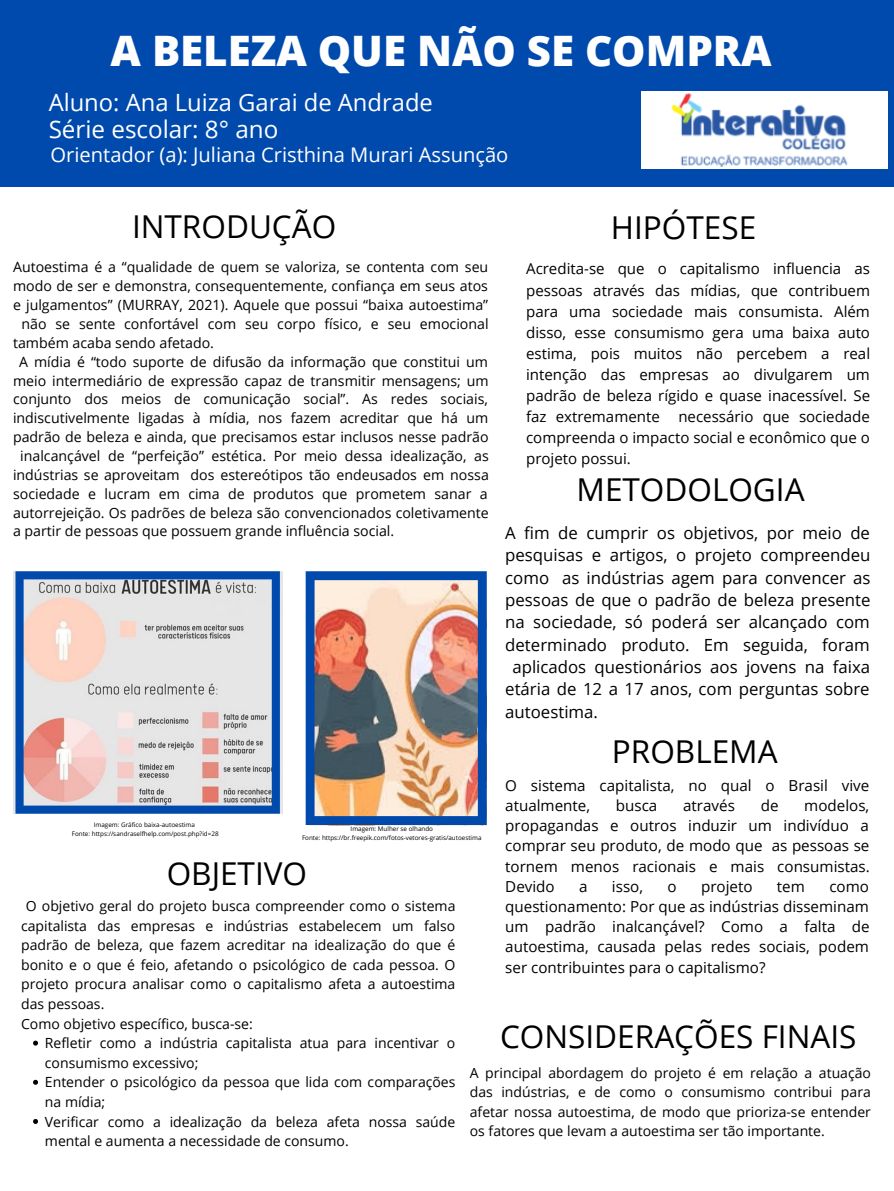
<style>
.page{position:relative;width:894px;height:1191px;background:#fff}
.page>*{position:absolute;margin:0;border:0;box-sizing:border-box;transform-origin:0 0}
.t1{font:800 42px "Open Sans";color:#fff}
.t2{font:31.5px "Open Sans";color:#000}
.t3{font:24.18px "Open Sans";color:#fff}
.t4{font:23.77px "Open Sans";color:#fff}
.t5{font:20.16px "Open Sans";color:#fff}
.t6{font:16.76px "Open Sans";color:#000}
.t7{font:15.15px/20.2px "Open Sans";color:#000;text-align:justify}
.t8{font:15.05px/21px "Open Sans";color:#000;text-align:justify}
.t9{font:14.14px "Open Sans";color:#000}
.t10{font:14.04px/19.6px "Open Sans";color:#000}
.t11{font:14px/19.4px "Open Sans";color:#000;text-align:justify}
.t12{font:6.3px "Open Sans";color:#000}
</style>
<div class="page">
<div style="left:0;top:0;width:893px;height:186px;background:#004aad"></div>
<svg style="left:15px;top:571px;width:265px;height:242px;background:#c5c4cd"></svg>
<img style="left:305px;top:571px;width:181px;height:254px">
<img style="left:641px;top:92px;width:246px;height:76px">
<svg style="left:33px;top:1040px;width:5px;height:5px"></svg>
<svg style="left:33px;top:1079px;width:5px;height:5px"></svg>
<svg style="left:33px;top:1119px;width:5px;height:4px"></svg>
<p class="t1" style="left:110px;top:21px;width:662px">A BELEZA QUE NÃO SE COMPRA</p>
<p class="t4" style="left:49px;top:85px;width:385px">Aluno: Ana Luiza Garai de Andrade</p>
<p class="t3" style="left:49px;top:112px;width:231px">Série escolar: 8° ano</p>
<p class="t5" style="left:50px;top:140px;width:459px">Orientador (a): Juliana Cristhina Murari Assunção</p>
<p class="t2" style="left:610px;top:205px;width:147px">HIPÓTESE</p>
<p class="t8" style="left:526px;top:258px;width:345px">Acredita-se que o capitalismo influencia as pessoas através das mídias, que contribuem para uma sociedade mais consumista. Além disso, esse consumismo gera uma baixa auto estima, pois muitos não percebem a real intenção das empresas ao divulgarem um padrão de beleza rígido e quase inacessível. Se faz extremamente necessário que sociedade compreenda o impacto social e econômico que o projeto possui.</p>
<p class="t2" style="left:132px;top:205px;width:206px">INTRODUÇÃO</p>
<p class="t9" style="left:13px;top:257px;width:476px">Autoestima é a “qualidade de quem se valoriza, se contenta com seu</p>
<p class="t9" style="left:13px;top:276px;width:476px">modo de ser e demonstra, consequentemente, confiança em seus atos</p>
<p class="t9" style="left:13px;top:295px;width:476px">e julgamentos” (MURRAY, 2021). Aquele que possui “baixa autoestima”</p>
<p class="t9" style="left:21px;top:314px;width:468px">não se sente confortável com seu corpo físico, e seu emocional</p>
<p class="t9" style="left:13px;top:333px;width:202px">também acaba sendo afetado.</p>
<p class="t9" style="left:19px;top:351px;width:470px">A mídia é “todo suporte de difusão da informação que constitui um</p>
<p class="t9" style="left:13px;top:370px;width:477px">meio intermediário de expressão capaz de transmitir mensagens; um</p>
<p class="t9" style="left:13px;top:389px;width:476px">conjunto dos meios de comunicação social”. As redes sociais,</p>
<p class="t9" style="left:13px;top:408px;width:476px">indiscutivelmente ligadas à mídia, nos fazem acreditar que há um</p>
<p class="t9" style="left:13px;top:427px;width:477px">padrão de beleza e ainda, que precisamos estar inclusos nesse padrão</p>
<p class="t9" style="left:20px;top:446px;width:470px">inalcançável de “perfeição” estética. Por meio dessa idealização, as</p>
<p class="t9" style="left:13px;top:465px;width:477px">indústrias se aproveitam dos estereótipos tão endeusados em nossa</p>
<p class="t9" style="left:13px;top:483px;width:476px">sociedade e lucram em cima de produtos que prometem sanar a</p>
<p class="t9" style="left:13px;top:502px;width:477px">autorrejeição. Os padrões de beleza são convencionados coletivamente</p>
<p class="t9" style="left:13px;top:521px;width:382px">a partir de pessoas que possuem grande influência social.</p>
<p class="t6" style="left:505px;top:521px;width:366px">A fim de cumprir os objetivos, por meio de</p>
<p class="t6" style="left:505px;top:543px;width:366px">pesquisas e artigos, o projeto compreendeu</p>
<p class="t6" style="left:505px;top:565px;width:366px">como as indústrias agem para convencer as</p>
<p class="t6" style="left:505px;top:588px;width:366px">pessoas de que o padrão de beleza presente</p>
<p class="t6" style="left:505px;top:610px;width:366px">na sociedade, só poderá ser alcançado com</p>
<p class="t6" style="left:505px;top:632px;width:366px">determinado produto. Em seguida, foram</p>
<p class="t6" style="left:512px;top:655px;width:359px">aplicados questionários aos jovens na faixa</p>
<p class="t6" style="left:505px;top:677px;width:366px">etária de 12 a 17 anos, com perguntas sobre</p>
<p class="t6" style="left:505px;top:700px;width:94px">autoestima.</p>
<p class="t2" style="left:576px;top:467px;width:229px">METODOLOGIA</p>
<p class="t2" style="left:611px;top:729px;width:167px">PROBLEMA</p>
<p class="t7" style="left:505px;top:774px;width:365px">O sistema capitalista, no qual o Brasil vive atualmente,</p>
<p class="t7" style="left:615px;top:795px;width:43px">busca</p>
<p class="t7" style="left:682px;top:795px;width:53px">através</p>
<p class="t7" style="left:760px;top:795px;width:19px">de</p>
<p class="t7" style="left:505px;top:795px;width:366px;text-indent:299px">modelos, propagandas e outros induzir um indivíduo a comprar seu produto, de modo que as pessoas se tornem menos racionais e mais consumistas.<br>Devido</p>
<p class="t12" style="left:94px;top:820px;width:102px">Imagem: Gráfico baixa-autoestima</p>
<p class="t12" style="left:72px;top:829px;width:148px">Fonte: https://sandraselfhelp.com/post.php?id=28</p>
<p class="t12" style="left:350px;top:824px;width:84px">Imagem: Mulher se olhando</p>
<p class="t12" style="left:302px;top:833px;width:181px">Fonte: https://br.freepik.com/fotos-vetores-gratis/autoestima</p>
<p class="t2" style="left:167px;top:851px;width:142px">OBJETIVO</p>
<p class="t7" style="left:579px;top:875px;width:10px">a</p>
<p class="t7" style="left:611px;top:875px;width:33px">isso,</p>
<p class="t7" style="left:667px;top:875px;width:11px">o</p>
<p class="t7" style="left:700px;top:875px;width:53px">projeto</p>
<p class="t7" style="left:776px;top:875px;width:29px">tem</p>
<p class="t7" style="left:505px;top:875px;width:366px;text-indent:324px">como questionamento: Por que as indústrias disseminam um padrão inalcançável? Como a falta de autoestima, causada pelas redes sociais, podem ser contribuintes para o capitalismo?</p>
<p class="t10" style="left:21px;top:895px;width:435px;text-align:justify;text-indent:5px">O objetivo geral do projeto busca compreender como o sistema capitalista das empresas e indústrias estabelecem um falso padrão de beleza, que fazem acreditar na idealização do que é bonito e o que é feio, afetando o psicológico de cada pessoa. O projeto procura analisar como o capitalismo afeta a autoestima das pessoas.</p>
<p class="t10" style="left:21px;top:1013px;width:233px">Como objetivo específico, busca-se:</p>
<p class="t2" style="left:500px;top:1014px;width:357px">CONSIDERAÇÕES FINAIS</p>
<p class="t10" style="left:45px;top:1033px;width:411px">Refletir como a indústria capitalista atua para incentivar o consumismo excessivo;</p>
<p class="t10" style="left:45px;top:1072px;width:412px">Entender o psicológico da pessoa que lida com comparações na mídia;</p>
<p class="t10" style="left:45px;top:1111px;width:411px">Verificar como a idealização da beleza afeta nossa saúde mental e aumenta a necessidade de consumo.</p>
<p class="t11" style="left:469px;top:1062px;width:402px">A principal abordagem do projeto é em relação a atuação das indústrias, e de como o consumismo contribui para afetar nossa autoestima, de modo que prioriza-se entender os fatores que levam a autoestima ser tão importante.</p>
</div>
